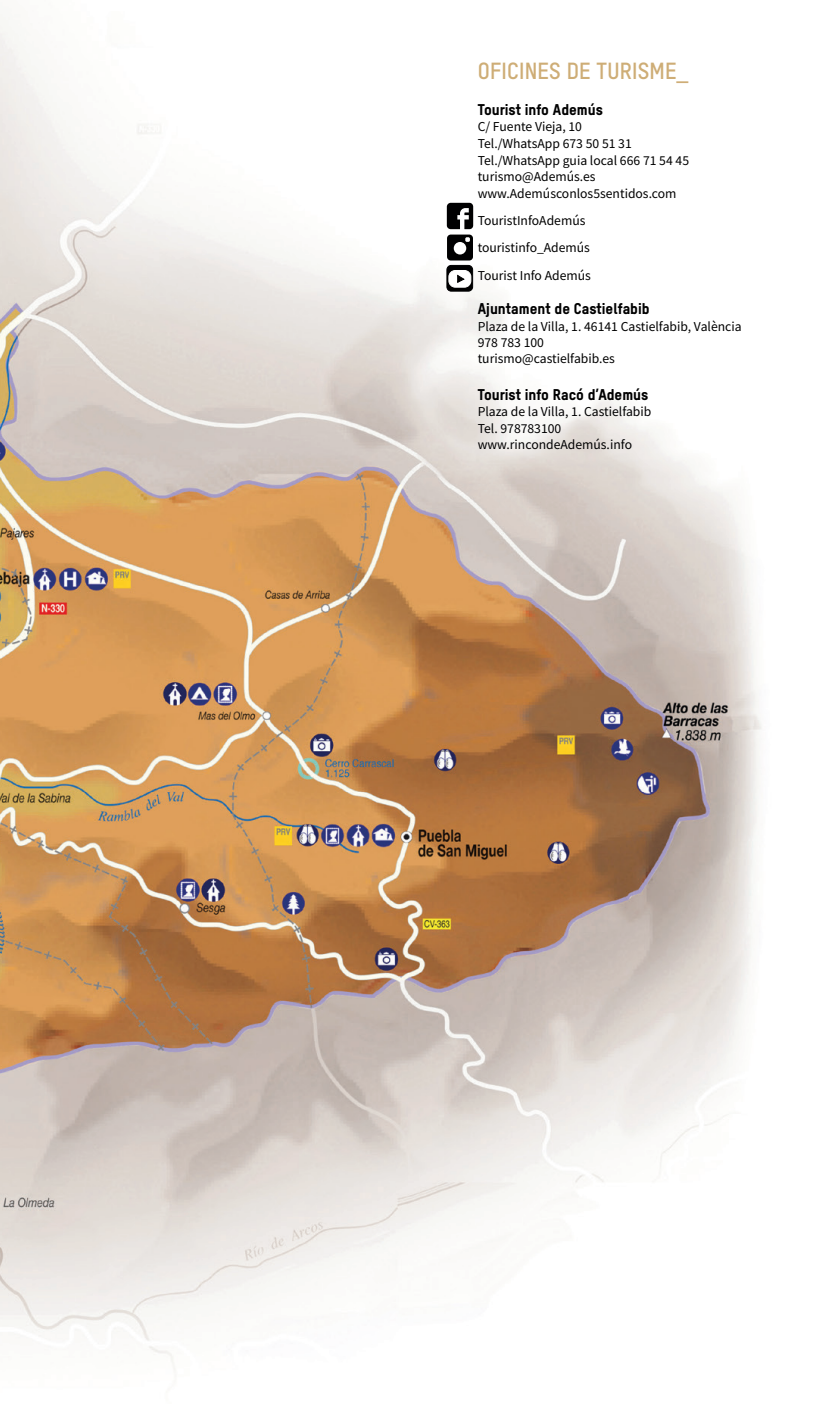
<style>
.page{position:relative;width:834px;height:1404px;background:#fff}
.page>*{position:absolute;margin:0;border:0;box-sizing:border-box;transform-origin:0 0}
.t1{font:22.8px "T Star Pro Bold";letter-spacing:.01em;color:#cead76}
.t2{font:15px "T Star Pro Heavy";color:#000001}
.t3{font:13.5px/16.5px "Source Sans Pro";color:#000001}
</style>
<div class="page">
<img style="left:0;top:14px;width:762px;height:1357px">
<svg style="left:447px;top:203px;width:26px;height:57px"></svg>
<div style="left:447px;top:265px;width:25px;height:26px;background:#000001;border-radius:4px"></div>
<div style="left:446px;top:265px;width:26px;height:26px;border:1px solid #000001;border-radius:4px"></div>
<div style="left:449px;top:270px;width:22px;height:17px;background:#fff;border-radius:6px"></div>
<div style="left:448px;top:270px;width:23px;height:17px;border:1px solid #fff;border-radius:6px"></div>
<svg style="left:457px;top:275px;width:7px;height:8px"></svg>
<h1 class="t1" style="left:477px;top:54px;width:212px">OFICINES DE TURISME_</h1>
<p class="t2" style="left:477px;top:98px;width:127px">Tourist info Ademús</p>
<p class="t3" style="left:477px;top:118px;width:213px">C/ Fuente Vieja, 10<br>Tel./WhatsApp 673 50 51 31<br>Tel./WhatsApp guia local 666 71 54 45 turismo@Ademús.es www.Ademúsconlos5sentidos.com</p>
<p class="t3" style="left:477px;top:207px;width:115px;line-height:27.3px">TouristInfoAdemús touristinfo_Ademús<br>Tourist Info Ademús</p>
<p class="t2" style="left:477px;top:297px;width:173px">Ajuntament de Castielfabib</p>
<p class="t3" style="left:477px;top:318px;width:265px">Plaza de la Villa, 1. 46141 Castielfabib, València<br>978 783 100<br>turismo@castielfabib.es</p>
<p class="t2" style="left:477px;top:382px;width:172px">Tourist info Racó d’Ademús</p>
<p class="t3" style="left:477px;top:403px;width:175px">Plaza de la Villa, 1. Castielfabib<br>Tel. 978783100 www.rincondeAdemús.info</p>
</div>
